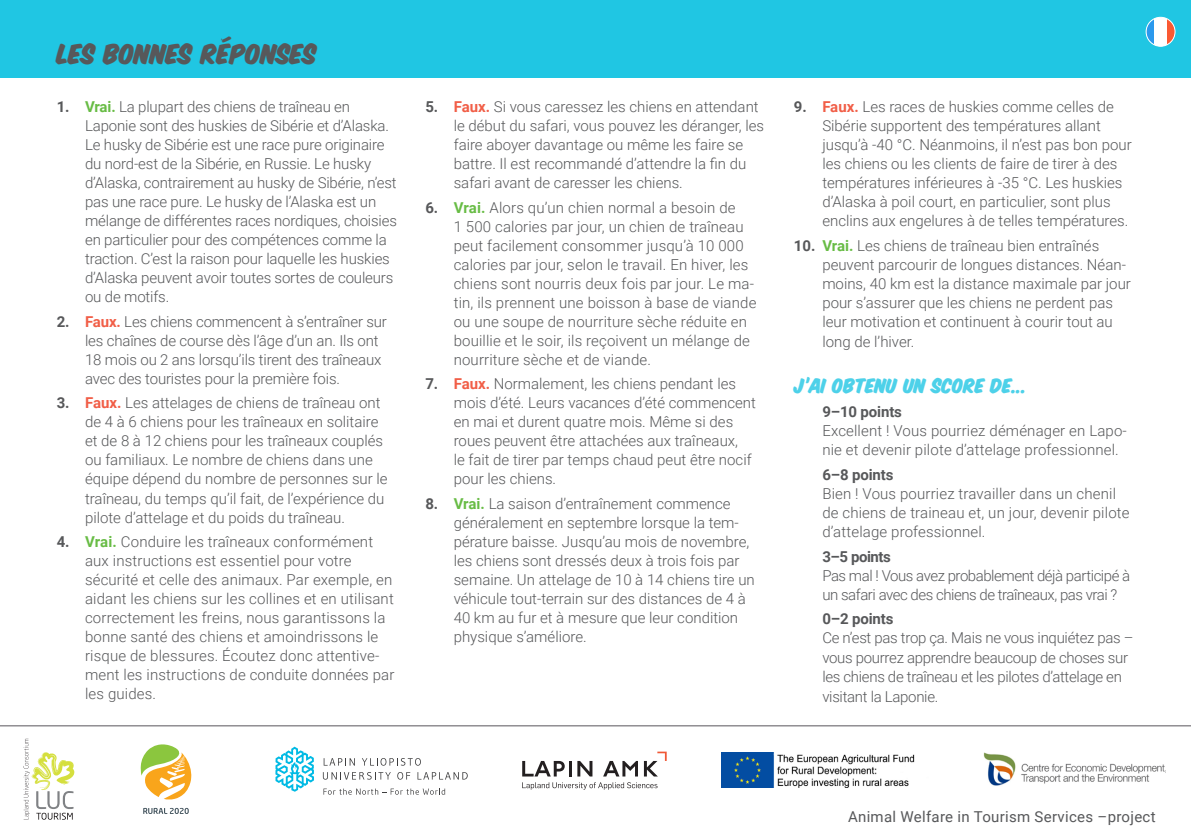
<style>
.page{position:relative;width:1191px;height:840px;background:#fff}
.page>*{position:absolute;margin:0;border:0;box-sizing:border-box;transform-origin:0 0}
.alaotsikko{font:22px "Komika Title Paint";color:#57585a}
.alaotsikko-2{font:16px "Komika Title Paint";color:#4dd1e9}
.leipis2{font:300 15px/19px "Roboto";color:#57585a}
.leipis2-2{font:300 15px/19.2px "Roboto";letter-spacing:-.02em;color:#57585a}
.leipis2-3{font:300 15px/19px "Roboto";letter-spacing:-.03em;color:#57585a}
.leipis2-4{font:15px "Roboto";letter-spacing:.02em;color:#57585a}
.s1{font-weight:700}
.s2{font-weight:700;color:#68bc45}
.s3{font-weight:700;color:#f15e47}
</style>
<div class="page">
<div style="left:0;top:0;width:1191px;height:78px;background:#20c6e3"></div>
<hr style="left:0;top:725px;width:1191px;height:1px;background:#58565c">
<svg style="left:24px;top:738px;width:50px;height:81px"></svg>
<svg style="left:141px;top:744px;width:50px;height:55px"></svg>
<svg style="left:143px;top:807px;width:46px;height:6px"></svg>
<svg style="left:522px;top:751px;width:144px;height:38px"></svg>
<svg style="left:275px;top:746px;width:39px;height:45px"></svg>
<svg style="left:324px;top:758px;width:31px;height:7px"></svg>
<svg style="left:362px;top:758px;width:58px;height:7px"></svg>
<svg style="left:415px;top:757px;width:6px;height:8px"></svg>
<svg style="left:323px;top:772px;width:68px;height:7px"></svg>
<svg style="left:398px;top:772px;width:12px;height:7px"></svg>
<svg style="left:417px;top:772px;width:51px;height:7px"></svg>
<svg style="left:323px;top:788px;width:122px;height:6px"></svg>
<img style="left:983px;top:752px;width:182px;height:34px">
<img style="left:721px;top:752px;width:194px;height:34px">
<svg style="left:1147px;top:19px;width:7px;height:26px"></svg>
<svg style="left:1166px;top:18px;width:9px;height:28px"></svg>
<div style="left:1154px;top:18px;width:12px;height:28px;background:#fff"></div>
<div style="left:1145px;top:17px;width:30px;height:30px;border:1px solid #fff;border-radius:50%"></div>
<p class="alaotsikko" style="left:57px;top:44px;width:260px">LES BONNES RÉPONSES</p>
<p class="leipis2" style="left:85px;top:96px;width:313px;text-indent:-28px"><span class="s1">1.</span> <span class="s2">Vrai.</span> La plupart des chiens de traîneau en Laponie sont des huskies de Sibérie et d’Alaska.<br>Le husky de Sibérie est une race pure originaire du nord-est de la Sibérie, en Russie. Le husky d’Alaska, contrairement au husky de Sibérie, n’est pas une race pure. Le husky de l’Alaska est un mélange de différentes races nordiques, choisies en particulier pour des compétences comme la traction. C’est la raison pour laquelle les huskies d’Alaska peuvent avoir toutes sortes de couleurs ou de motifs.</p>
<p class="leipis2" style="left:85px;top:311px;width:303px;text-indent:-28px"><span class="s1">2.</span> <span class="s3">Faux.</span> Les chiens commencent à s’entraîner sur les chaînes de course dès l’âge d’un an. Ils ont 18 mois ou 2 ans lorsqu’ils tirent des traîneaux avec des touristes pour la première fois.</p>
<p class="leipis2" style="left:85px;top:393px;width:304px;text-indent:-28px"><span class="s1">3.</span> <span class="s3">Faux.</span> Les attelages de chiens de traîneau ont de 4 à 6 chiens pour les traîneaux en solitaire et de 8 à 12 chiens pour les traîneaux couplés ou familiaux. Le nombre de chiens dans une équipe dépend du nombre de personnes sur le traîneau, du temps qu’il fait, de l’expérience du pilote d’attelage et du poids du traîneau.</p>
<p class="leipis2" style="left:85px;top:531px;width:311px;text-indent:-28px"><span class="s1">4.</span> <span class="s2">Vrai.</span> Conduire les traîneaux conformément aux instructions est essentiel pour votre sécurité et celle des animaux. Par exemple, en aidant les chiens sur les collines et en utilisant correctement les freins, nous garantissons la bonne santé des chiens et amoindrissons le risque de blessures. Écoutez donc attentive&shy;ment les instructions de conduite données par les guides.</p>
<p class="leipis2" style="left:454px;top:96px;width:312px;text-indent:-28px"><span class="s1">5.</span> <span class="s3">Faux.</span> Si vous caressez les chiens en attendant le début du safari, vous pouvez les déranger, les faire aboyer davantage ou même les faire se battre. Il est recommandé d’attendre la fin du safari avant de caresser les chiens.</p>
<p class="leipis2" style="left:454px;top:197px;width:304px;text-indent:-28px"><span class="s1">6.</span> <span class="s2">Vrai.</span> Alors qu’un chien normal a besoin de<br>1 500 calories par jour, un chien de traîneau peut facilement consommer jusqu’à 10 000 calories par jour, selon le travail. En hiver, les chiens sont nourris deux fois par jour. Le ma&shy;tin, ils prennent une boisson à base de viande ou une soupe de nourriture sèche réduite en bouillie et le soir, ils reçoivent un mélange de nourriture sèche et de viande.</p>
<p class="leipis2" style="left:454px;top:374px;width:304px;text-indent:-28px"><span class="s1">7.</span> <span class="s3">Faux.</span> Normalement, les chiens pendant les mois d’été. Leurs vacances d’été commencent en mai et durent quatre mois. Même si des roues peuvent être attachées aux traîneaux,<br>le fait de tirer par temps chaud peut être nocif pour les chiens.</p>
<p class="leipis2" style="left:454px;top:493px;width:303px;text-indent:-28px"><span class="s1">8.</span> <span class="s2">Vrai.</span> La saison d’entraînement commence généralement en septembre lorsque la tem&shy;pérature baisse. Jusqu’au mois de novembre, les chiens sont dressés deux à trois fois par semaine. Un attelage de 10 à 14 chiens tire un véhicule tout-terrain sur des distances de 4 à 40 km au fur et à mesure que leur condition physique s’améliore.</p>
<p class="leipis2" style="left:822px;top:96px;width:311px;text-indent:-28px"><span class="s1">9.</span> <span class="s3">Faux.</span> Les races de huskies comme celles de Sibérie supportent des températures allant jusqu’à -40 °C. Néanmoins, il n’est pas bon pour les chiens ou les clients de faire de tirer à des températures inférieures à -35 °C. Les huskies d’Alaska à poil court, en particulier, sont plus enclins aux engelures à de telles températures.</p>
<p class="leipis2" style="left:822px;top:235px;width:310px;text-indent:-28px"><span class="s1">10.</span> <span class="s2">Vrai.</span> Les chiens de traîneau bien entraînés peuvent parcourir de longues distances. Néan&shy;moins, 40 km est la distance maximale par jour pour s’assurer que les chiens ne perdent pas leur motivation et continuent à courir tout au long de l’hiver.</p>
<p class="alaotsikko-2" style="left:794px;top:377px;width:233px">J’AI OBTENU UN SCORE DE...</p>
<p class="leipis2" style="left:822px;top:401px;width:306px"><span class="s1">9–10 points<br></span>Excellent ! Vous pourriez déménager en Lapo&shy;nie et devenir pilote d’attelage professionnel.</p>
<p class="leipis2" style="left:822px;top:464px;width:309px"><span class="s1">6–8 points<br></span>Bien ! Vous pourriez travailler dans un chenil de chiens de traineau et, un jour, devenir pilote d’attelage professionnel.</p>
<p class="leipis2-3" style="left:822px;top:546px;width:309px"><span class="s1">3–5 points<br></span>Pas mal ! Vous avez probablement déjà participé à un safari avec des chiens de traîneaux, pas vrai ?</p>
<p class="leipis2-2" style="left:822px;top:608px;width:313px"><span class="s1">0–2 points<br></span>Ce n’est pas trop ça. Mais ne vous inquiétez pas – vous pourrez apprendre beaucoup de choses sur les chiens de traîneau et les pilotes d’attelage en visitant la Laponie.</p>
<p class="leipis2-4" style="left:848px;top:806px;width:309px">Animal Welfare in Tourism Services –project</p>
</div>
